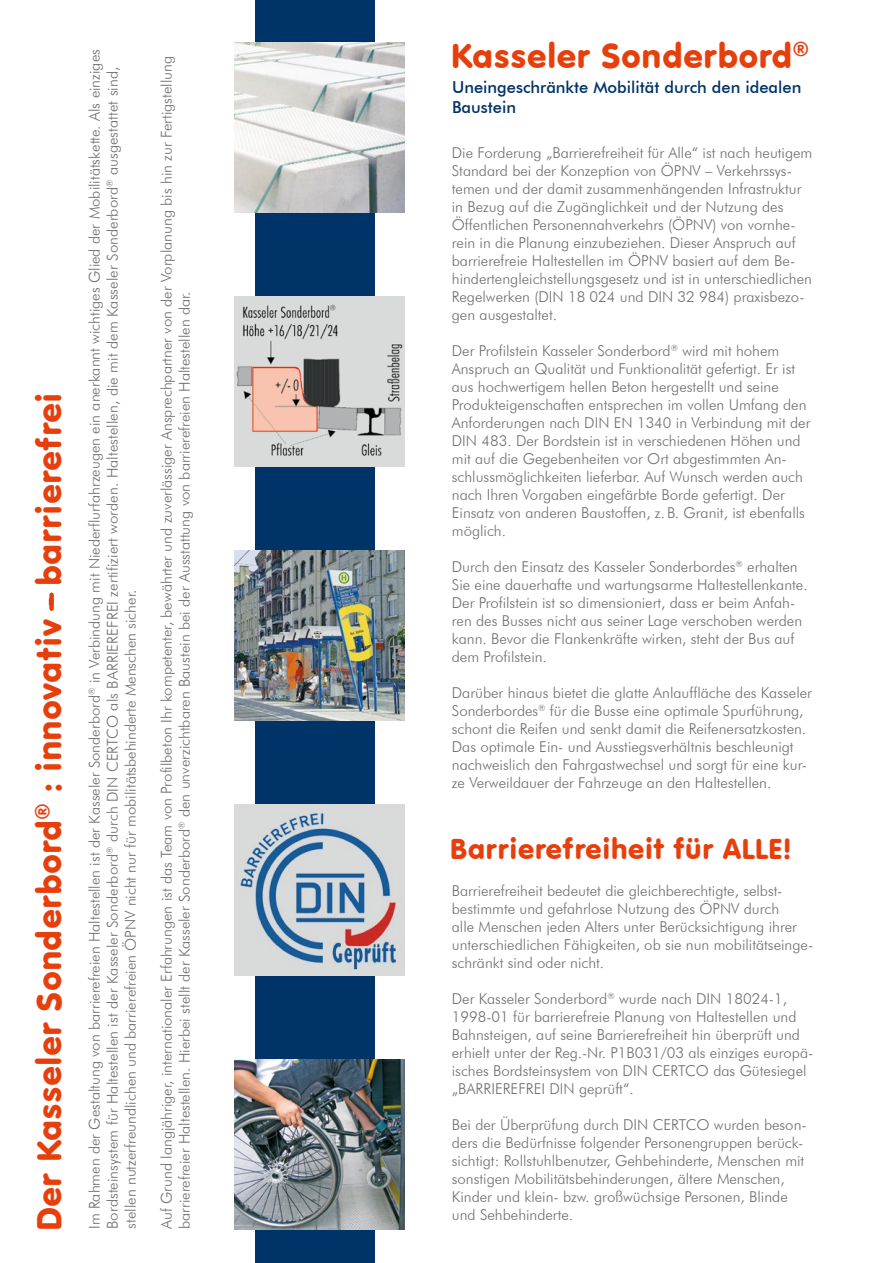
<style>
.page{position:relative;width:893px;height:1263px;background:#fff}
.page>*{position:absolute;margin:0;border:0;box-sizing:border-box;transform-origin:0 0}
.H1_Seite_4-_Orange{font:36.15px "VAG Round";color:#e73f0c}
.h1-Seite2-orange{font:36px "VAG Round";color:#e73f0c}
.h1_orange{font:30px "VAG Round";color:#e73f0c}
.p-seite2-Bilduebersc{font:500 16.5px/19.8px "Futura BT";color:#003367}
.P_Seite_5_-_grau_neu{font:300 15px/18px "Futura BT";color:#6f6f6e}
</style>
<div class="page">
<div style="left:255px;top:0;width:119px;height:1263px;background:#003367"></div>
<img style="left:234px;top:43px;width:170px;height:170px">
<img style="left:234px;top:297px;width:170px;height:170px">
<img style="left:234px;top:551px;width:170px;height:170px">
<img style="left:234px;top:805px;width:170px;height:170px">
<img style="left:234px;top:1059px;width:170px;height:170px">
<svg style="left:49px;top:593px;width:5px;height:18px"></svg>
<h1 class="H1_Seite_4-_Orange" style="left:29px;top:1231px;width:840px;rotate:-90deg">Der Kasseler Sonderbord<sup>®</sup> : innovativ - barrierefrei</h1>
<p class="P_Seite_5_-_grau_neu" style="left:85px;top:1229px;width:1181px;rotate:-90deg">Im Rahmen der Gestaltung von barrierefreien Haltestellen ist der Kasseler Sonderbord<sup>®</sup> in Verbindung mit Niederflurfahrzeugen ein anerkannt wichtiges Glied der Mobilitätskette. Als einziges<br>Bordsteinsystem für Haltestellen ist der Kasseler Sonderbord<sup>®</sup> durch DIN CERTCO als BARRIEREFREI zertifiziert worden. Haltestellen, die mit dem Kasseler Sonderbord<sup>®</sup> ausgestattet sind, stellen nutzerfreundlichen und barrierefreien ÖPNV nicht nur für mobilitätsbehinderte Menschen sicher.</p>
<p class="P_Seite_5_-_grau_neu" style="left:157px;top:1229px;width:1174px;rotate:-90deg">Auf Grund langjähriger, internationaler Erfahrungen ist das Team von Profilbeton Ihr kompetenter, bewährter und zuverlässiger Ansprechpartner von der Vorplanung bis hin zur Fertigstellung barrierefreier Haltestellen. Hierbei stellt der Kasseler Sonderbord<sup>®</sup> den unverzichtbaren Baustein bei der Ausstattung von barrierefreien Haltestellen dar.</p>
<h1 class="h1-Seite2-orange" style="left:451px;top:35px;width:360px">Kasseler Sonderbord<sup>®</sup></h1>
<p class="p-seite2-Bilduebersc" style="left:452px;top:77px;width:351px">Uneingeschränkte Mobilität durch den idealen<br>Baustein</p>
<p class="P_Seite_5_-_grau_neu" style="left:452px;top:143px;width:362px">Die Forderung „Barrierefreiheit für Alle“ ist nach heutigem Standard bei der Konzeption von ÖPNV – Verkehrssys&shy;temen und der damit zusammenhängenden Infrastruktur in Bezug auf die Zugänglichkeit und der Nutzung des Öffentlichen Personennahverkehrs (ÖPNV) von vornhe&shy;rein in die Planung einzubeziehen. Dieser Anspruch auf barrierefreie Haltestellen im ÖPNV basiert auf dem Be&shy;hindertengleichstellungsgesetz und ist in unterschiedlichen Regelwerken (DIN 18 024 und DIN 32 984) praxisbezo&shy;gen ausgestaltet.</p>
<p class="P_Seite_5_-_grau_neu" style="left:452px;top:341px;width:360px">Der Profilstein Kasseler Sonderbord<sup>®</sup> wird mit hohem Anspruch an Qualität und Funktionalität gefertigt. Er ist aus hochwertigem hellen Beton hergestellt und seine Produkteigenschaften entsprechen im vollen Umfang den Anforderungen nach DIN EN 1340 in Verbindung mit der DIN 483. Der Bordstein ist in verschiedenen Höhen und mit auf die Gegebenheiten vor Ort abgestimmten An&shy;schlussmöglichkeiten lieferbar. Auf Wunsch werden auch nach Ihren Vorgaben eingefärbte Borde gefertigt. Der Einsatz von anderen Baustoffen, z. B. Granit, ist ebenfalls möglich.</p>
<p class="P_Seite_5_-_grau_neu" style="left:452px;top:557px;width:357px">Durch den Einsatz des Kasseler Sonderbordes<sup>®</sup> erhalten Sie eine dauerhafte und wartungsarme Haltestellenkante.<br>Der Profilstein ist so dimensioniert, dass er beim Anfah&shy;ren des Busses nicht aus seiner Lage verschoben werden kann. Bevor die Flankenkräfte wirken, steht der Bus auf dem Profilstein.</p>
<p class="P_Seite_5_-_grau_neu" style="left:452px;top:683px;width:362px">Darüber hinaus bietet die glatte Anlauffläche des Kasseler Sonderbordes<sup>®</sup> für die Busse eine optimale Spurführung, schont die Reifen und senkt damit die Reifenersatzkosten.<br>Das optimale Ein- und Ausstiegsverhältnis beschleunigt nachweislich den Fahrgastwechsel und sorgt für eine kur&shy;ze Verweildauer der Fahrzeuge an den Haltestellen.</p>
<h1 class="h1_orange" style="left:450px;top:832px;width:343px">Barrierefreiheit für ALLE!</h1>
<p class="P_Seite_5_-_grau_neu" style="left:452px;top:881px;width:363px">Barrierefreiheit bedeutet die gleichberechtigte, selbst&shy;bestimmte und gefahrlose Nutzung des ÖPNV durch<br>alle Menschen jeden Alters unter Berücksichtigung ihrer unterschiedlichen Fähigkeiten, ob sie nun mobilitätseinge&shy;schränkt sind oder nicht.</p>
<p class="P_Seite_5_-_grau_neu" style="left:452px;top:989px;width:363px">Der Kasseler Sonderbord<sup>®</sup> wurde nach DIN 18024-1, 1998-01 für barrierefreie Planung von Haltestellen und Bahnsteigen, auf seine Barrierefreiheit hin überprüft und erhielt unter der Reg.-Nr. P1B031/03 als einziges europä&shy;isches Bordsteinsystem von DIN CERTCO das Gütesiegel „BARRIEREFREI DIN geprüft“.</p>
<p class="P_Seite_5_-_grau_neu" style="left:452px;top:1115px;width:356px">Bei der Überprüfung durch DIN CERTCO wurden beson&shy;ders die Bedürfnisse folgender Personengruppen berück&shy;sichtigt: Rollstuhlbenutzer, Gehbehinderte, Menschen mit sonstigen Mobilitätsbehinderungen, ältere Menschen, Kinder und klein- bzw. großwüchsige Personen, Blinde und Sehbehinderte.</p>
</div>
